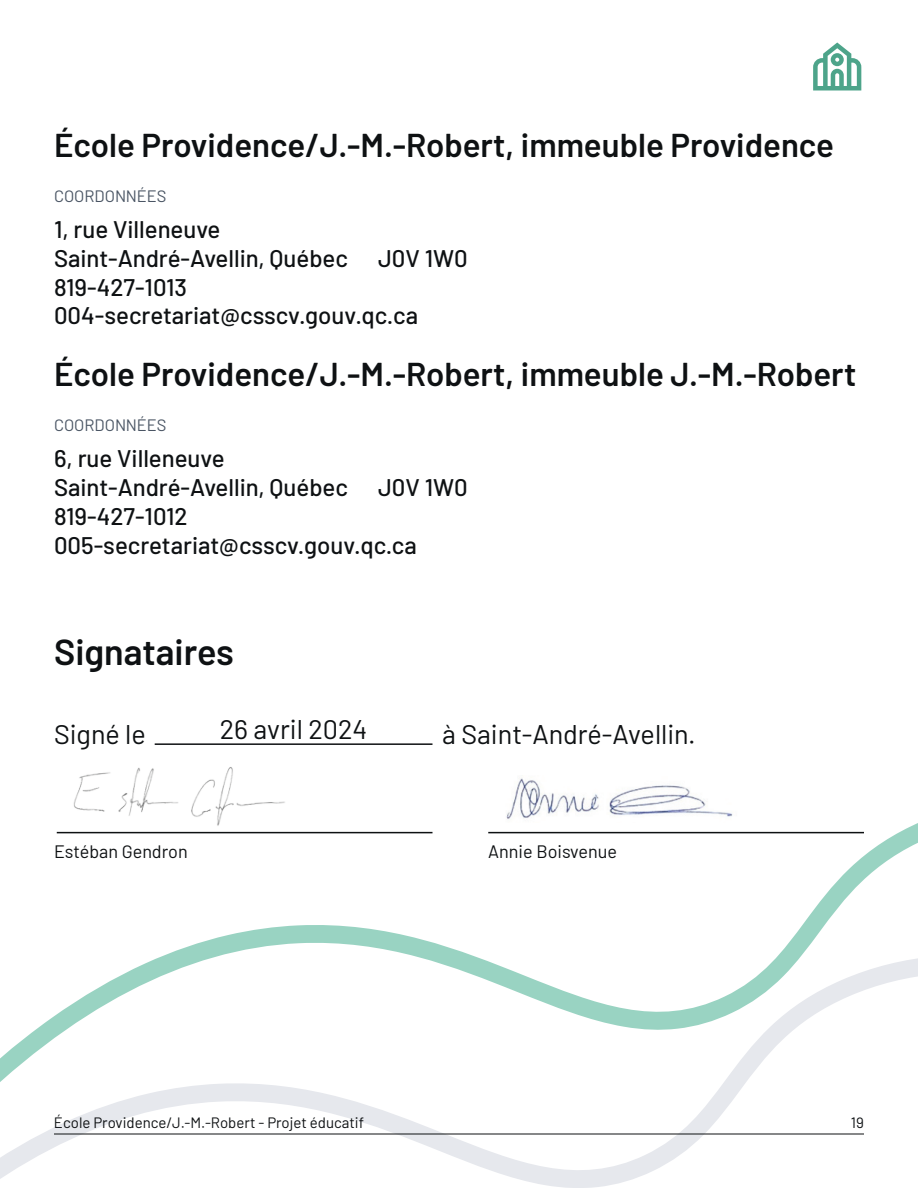
<style>
.page{position:relative;width:918px;height:1188px;background:#fff}
.page>*{position:absolute;margin:0;border:0;box-sizing:border-box;transform-origin:0 0}
.t1{font:600 36px "Barlow";color:#0e1113}
.t2{font:600 33px "Barlow";color:#0e1113}
.t3{font:27px "Barlow";color:#0e1113}
.t4{font:500 24px/28.8px "Barlow";color:#0e1113}
.t5{font:18px "Barlow";color:#0e1113}
.t6{font:16.5px "Barlow";color:#4a5564}
.t7{font:15px "Barlow";color:#0e1113}
</style>
<div class="page">
<svg style="left:56px;top:823px;width:862px;height:125px"></svg>
<svg style="left:0;top:948px;width:918px;height:240px"></svg>
<hr style="left:54px;top:1134px;width:810px;height:1px;background:#0e1113">
<hr style="left:155px;top:743px;width:277px;height:2px;background:#0e1113">
<hr style="left:57px;top:832px;width:376px;height:1px;background:#0e1113">
<hr style="left:488px;top:832px;width:376px;height:1px;background:#0e1113">
<svg style="left:813px;top:42px;width:48px;height:48px"></svg>
<img style="left:61px;top:767px;width:239px;height:73px">
<img style="left:506px;top:775px;width:227px;height:45px">
<h2 class="t2" style="left:54px;top:121px;width:781px">École Providence/J.-M.-Robert, immeuble Providence</h2>
<p class="t6" style="left:54px;top:184px;width:114px">COORDONNÉES</p>
<p class="t4" style="left:54px;top:213px;width:415px">1, rue Villeneuve<br>Saint-André-Avellin, Québec J0V 1W0<br>819-427-1013<br>004-secretariat@csscv.gouv.qc.ca</p>
<h2 class="t2" style="left:54px;top:350px;width:804px">École Providence/J.-M.-Robert, immeuble J.-M.-Robert</h2>
<p class="t6" style="left:54px;top:413px;width:114px">COORDONNÉES</p>
<p class="t4" style="left:54px;top:442px;width:415px">6, rue Villeneuve<br>Saint-André-Avellin, Québec J0V 1W0<br>819-427-1012<br>005-secretariat@csscv.gouv.qc.ca</p>
<h1 class="t1" style="left:54px;top:626px;width:181px">Signataires</h1>
<p class="t3" style="left:54px;top:715px;width:93px">Signé le</p>
<p class="t3" style="left:220px;top:710px;width:149px">26 avril 2024</p>
<p class="t3" style="left:442px;top:715px;width:255px">à Saint-André-Avellin.</p>
<p class="t5" style="left:54px;top:838px;width:135px">Estéban Gendron</p>
<p class="t5" style="left:488px;top:838px;width:130px">Annie Boisvenue</p>
<p class="t7" style="left:54px;top:1111px;width:312px">École Providence/J.-M.-Robert - Projet éducatif</p>
<p class="t7" style="left:851px;top:1111px;width:15px">19</p>
</div>
